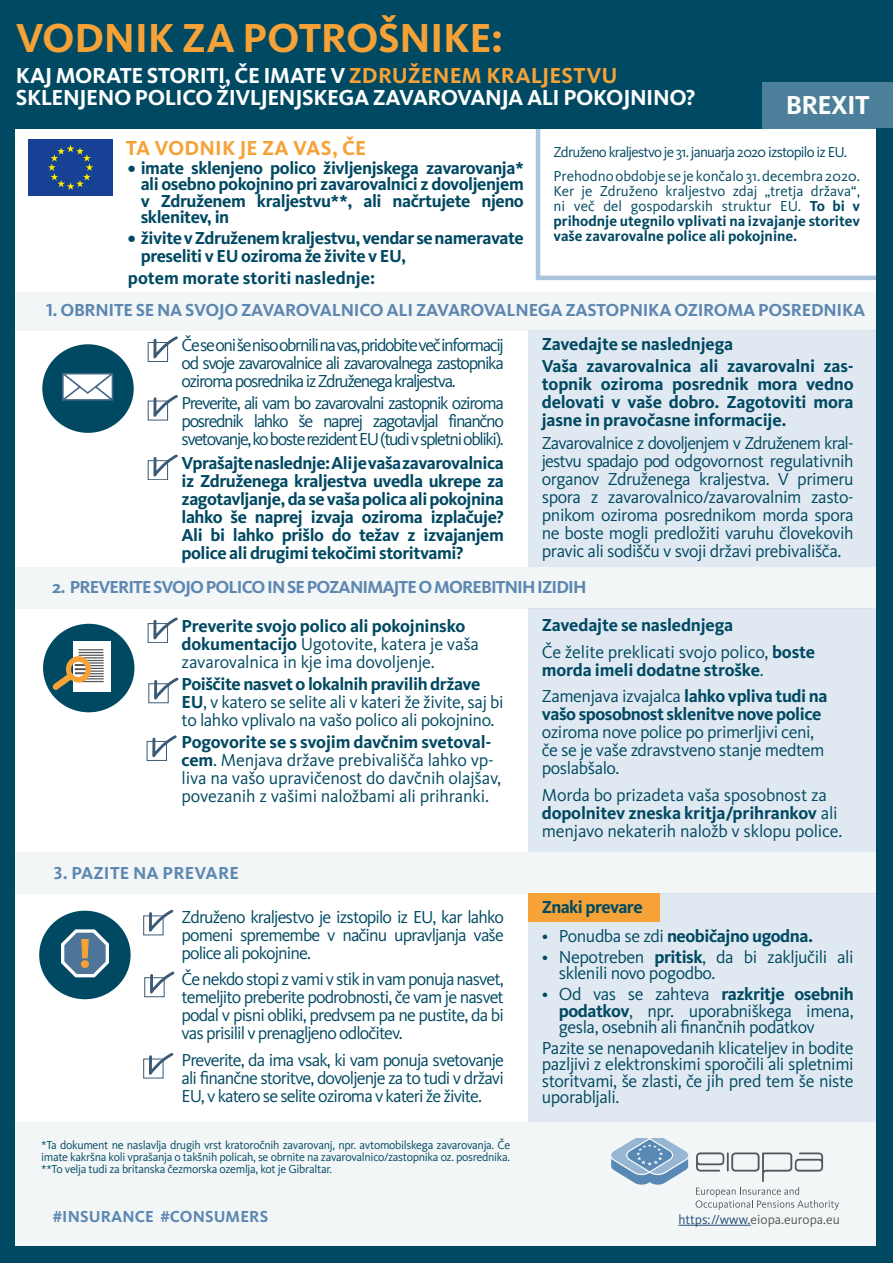
<style>
.page{position:relative;width:893px;height:1263px;background:#fff}
.page>*{position:absolute;margin:0;border:0;box-sizing:border-box;transform-origin:0 0}
.t1{font:700 42px "Kievit Pro";letter-spacing:-.01em;color:#f6a236}
.t2{font:700 41.4px "Kievit Pro";color:#f6a236}
.t3{font:700 27px "Kievit Pro";letter-spacing:-.025em;color:#fefefe}
.t4{font:700 22.5px/22.5px "Kievit Pro";letter-spacing:-.02em;color:#fff}
.t5{font:700 21px "Kievit Pro";letter-spacing:.005em;color:#f6a236}
.t6{font:18px/18px "Kievit Pro";letter-spacing:-.025em;color:#004962;text-align:justify}
.t7{font:700 18px/18px "Kievit Pro";letter-spacing:-.025em;color:#004962;text-align:justify}
.t8{font:700 18px "Kievit Pro";letter-spacing:-.03em;color:#5d87b1}
.t9{font:700 18px "Kievit Pro";letter-spacing:-.05em;color:#5d87b1}
.t10{font:700 18px "Kievit Pro";color:#004962}
.t11{font:700 18px "Kievit Pro";letter-spacing:.01em;color:#5d87b1}
.t12{font:700 16.5px "Kievit Pro";letter-spacing:.01em;color:#5b87b1}
.t13{font:700 15px/15px "Kievit Pro";color:#004962;text-align:justify}
.t14{font:15px/23.5px "Kievit Pro";letter-spacing:-.05em;color:#004962}
.t15{font:13.5px "Kievit Pro";color:#575756}
.t16{font:12px/12px "Kievit Pro";letter-spacing:-.025em;color:#004962;text-align:justify}
.s1{color:#f6a236}
.s2{font-weight:400}
.s3{font-weight:700}
.s4{color:#234c76}
</style>
<div class="page">
<div style="left:0;top:1122px;width:893px;height:141px;background:#f3f6f7"></div>
<div style="left:0;top:567px;width:880px;height:41px;background:#f3f6f7"></div>
<div style="left:0;top:852px;width:893px;height:41px;background:#f3f6f7"></div>
<div style="left:0;top:292px;width:893px;height:39px;background:#f3f6f7"></div>
<div style="left:529px;top:331px;width:353px;height:236px;background:#e0e9f1"></div>
<div style="left:529px;top:893px;width:348px;height:229px;background:#e0e9f1"></div>
<div style="left:529px;top:608px;width:364px;height:244px;background:#e0e9f1"></div>
<div style="left:42px;top:344px;width:92px;height:89px;background:#004962;border-radius:50%"></div>
<svg style="left:536px;top:129px;width:341px;height:151px"></svg>
<div style="left:0;top:0;width:893px;height:129px;background:#004962"></div>
<div style="left:762px;top:82px;width:131px;height:47px;background:#4b7f9a"></div>
<hr style="left:678px;top:1225px;width:73px;height:1px;background:#234c76">
<div style="left:43px;top:624px;width:91px;height:88px;background:#004962;border-radius:50%"></div>
<div style="left:528px;top:893px;width:131px;height:29px;background:#f6a236"></div>
<div style="left:39px;top:911px;width:92px;height:88px;background:#004962;border-radius:50%"></div>
<svg style="left:611px;top:1138px;width:77px;height:47px"></svg>
<svg style="left:695px;top:1152px;width:144px;height:58px"></svg>
<svg style="left:61px;top:929px;width:48px;height:49px"></svg>
<svg style="left:62px;top:373px;width:51px;height:28px"></svg>
<div style="left:73px;top:642px;width:38px;height:50px;background:#fff"></div>
<svg style="left:52px;top:649px;width:52px;height:41px"></svg>
<svg style="left:153px;top:617px;width:25px;height:23px"></svg>
<div style="left:148px;top:623px;width:20px;height:20px;border:1px solid #3b5a75"></div>
<svg style="left:154px;top:678px;width:24px;height:22px"></svg>
<div style="left:149px;top:683px;width:20px;height:20px;border:1px solid #3b5a75"></div>
<div style="left:28px;top:140px;width:85px;height:56px;background:#164194"></div>
<svg style="left:48px;top:145px;width:45px;height:45px"></svg>
<div style="left:0;top:80px;width:14px;height:1183px;background:#004962"></div>
<svg style="left:150px;top:735px;width:27px;height:23px"></svg>
<div style="left:147px;top:741px;width:20px;height:20px;border:1px solid #3b5a75"></div>
<div style="left:877px;top:129px;width:16px;height:1134px;background:#004962"></div>
<svg style="left:153px;top:336px;width:25px;height:25px"></svg>
<div style="left:148px;top:342px;width:20px;height:20px;border:1px solid #3b5a75"></div>
<svg style="left:151px;top:395px;width:27px;height:24px"></svg>
<div style="left:148px;top:401px;width:20px;height:19px;border:1px solid #3b5a75"></div>
<svg style="left:153px;top:454px;width:25px;height:25px"></svg>
<div style="left:148px;top:460px;width:20px;height:20px;border:1px solid #3b5a75"></div>
<svg style="left:149px;top:910px;width:24px;height:22px"></svg>
<div style="left:143px;top:915px;width:21px;height:20px;border:1px solid #3b5a75"></div>
<svg style="left:150px;top:971px;width:24px;height:23px"></svg>
<div style="left:144px;top:977px;width:21px;height:20px;border:1px solid #3b5a75"></div>
<svg style="left:149px;top:1053px;width:24px;height:22px"></svg>
<div style="left:143px;top:1058px;width:21px;height:20px;border:1px solid #3b5a75"></div>
<div style="left:0;top:1247px;width:893px;height:16px;background:#004962"></div>
<h1 class="t1" style="left:16px;top:13px;width:489px">VODNIK ZA POTROŠNIKE:</h1>
<p class="t4" style="left:16px;top:64px;width:681px">KAJ MORATE STORITI, ČE IMATE V <span class="s1">ZDRUŽENEM KRALJESTVU<br></span>SKLENJENO POLICO ŽIVLJENJSKEGA ZAVAROVANJA ALI POKOJNINO?</p>
<h3 class="t3" style="left:786px;top:89px;width:85px">BREXIT</h3>
<p class="t5" style="left:126px;top:136px;width:242px">TA VODNIK JE ZA VAS, ČE</p>
<p class="t7" style="left:141px;top:159px;width:385px;line-height:16.5px;text-indent:-13px">• imate sklenjeno polico življenjskega zavarovanja* ali osebno pokojnino pri zavarovalnici z dovoljenjem v Združenem kraljestvu**, ali načrtujete njeno sklenitev, in</p>
<p class="t7" style="left:141px;top:229px;width:385px;text-indent:-13px">• živite v Združenem kraljestvu, vendar se nameravate preseliti v EU oziroma že živite v EU,</p>
<p class="t10" style="left:128px;top:268px;width:249px">potem morate storiti naslednje:</p>
<p class="t14" style="left:553px;top:141px;width:308px">Združeno kraljestvo je 31. januarja 2020 izstopilo iz EU.<br>Prehodno obdobje se je končalo 31. decembra 2020.</p>
<p class="t13" style="left:553px;top:183px;width:308px"><span class="s2">Ker je Združeno kraljestvo zdaj „tretja država“, ni več del gospodarskih struktur EU.</span> To bi v prihodnje utegnilo vplivati na izvajanje storitev vaše zavarovalne police ali pokojnine.</p>
<p class="t8" style="left:46px;top:299px;width:821px">1. OBRNITE SE NA SVOJO ZAVAROVALNICO ALI ZAVAROVALNEGA ZASTOPNIKA OZIROMA POSREDNIKA</p>
<p class="t6" style="left:182px;top:336px;width:324px">Če se oni še niso obrnili na vas, pridobite več informacij od svoje zavarovalnice ali zavarovalnega zastopnika oziroma posrednika iz Združenega kraljestva.</p>
<p class="t6" style="left:182px;top:394px;width:324px">Preverite, ali vam bo zavarovalni zastopnik oziroma posrednik lahko še naprej zagotavljal finančno svetovanje, ko boste rezident EU (tudi v spletni obliki).</p>
<p class="t7" style="left:542px;top:333px;width:313px;line-height:22.2px">Zavedajte se naslednjega<br>Vaša zavarovalnica ali zavarovalni zas-</p>
<p class="t7" style="left:542px;top:375px;width:313px">topnik oziroma posrednik mora vedno delovati v vaše dobro. Zagotoviti mora jasne in pravočasne informacije.</p>
<p class="t6" style="left:542px;top:433px;width:313px">Zavarovalnice z dovoljenjem v Združenem kral&shy;jestvu spadajo pod odgovornost regulativnih organov Združenega kraljestva. V primeru spora z zavarovalnico/zavarovalnim zasto&shy;pnikom oziroma posrednikom morda spora ne boste mogli predložiti varuhu človekovih pravic ali sodišču v svoji državi prebivališča.</p>
<p class="t7" style="left:182px;top:454px;width:324px">Vprašajte naslednje: Ali je vaša zavarovalnica iz Združenega kraljestva uvedla ukrepe za zagotavljanje, da se vaša polica ali pokojnina lahko še naprej izvaja oziroma izplačuje?<br>Ali bi lahko prišlo do težav z izvajanjem police ali drugimi tekočimi storitvami?</p>
<p class="t9" style="left:52px;top:576px;width:536px">2. PREVERITE SVOJO POLICO IN SE POZANIMAJTE O MOREBITNIH IZIDIH</p>
<p class="t6" style="left:182px;top:616px;width:299px;text-align:left"><span class="s3">Preverite svojo polico ali pokojninsko dokumentacijo</span> Ugotovite, katera je vaša zavarovalnica in kje ima dovoljenje.</p>
<p class="t6" style="left:182px;top:675px;width:323px;text-align:left"><span class="s3">Poiščite nasvet o lokalnih pravilih države<br>EU</span>, v katero se selite ali v kateri že živite, saj bi to lahko vplivalo na vašo polico ali pokojnino.</p>
<p class="t6" style="left:182px;top:733px;width:321px;text-align:left"><span class="s3">Pogovorite se s svojim davčnim svetoval&shy;cem</span>. Menjava države prebivališča lahko vp&shy;liva na vašo upravičenost do davčnih olajšav, povezanih z vašimi naložbami ali prihranki.</p>
<p class="t11" style="left:54px;top:862px;width:186px">3. PAZITE NA PREVARE</p>
<p class="t6" style="left:182px;top:908px;width:324px">Združeno kraljestvo je izstopilo iz EU, kar lahko pomeni spremembe v načinu upravljanja vaše police ali pokojnine.</p>
<p class="t6" style="left:182px;top:970px;width:324px">Če nekdo stopi z vami v stik in vam ponuja nasvet, temeljito preberite podrobnosti, če vam je nasvet podal v pisni obliki, predvsem pa ne pustite, da bi vas prisilil v prenagljeno odločitev.</p>
<p class="t6" style="left:182px;top:1051px;width:324px">Preverite, da ima vsak, ki vam ponuja svetovanje ali finančne storitve, dovoljenje za to tudi v državi EU, v katero se selite oziroma v kateri že živite.</p>
<h2 class="t2" style="left:79px;top:928px;width:14px">!</h2>
<p class="t16" style="left:41px;top:1139px;width:471px">*Ta dokument ne naslavlja drugih vrst kratoročnih zavarovanj, npr. avtomobilskega zavarovanja. Če imate kakršna koli vprašanja o takšnih policah, se obrnite na zavarovalnico/zastopnika oz. posrednika. **To velja tudi za britanska čezmorska ozemlja, kot je Gibraltar.</p>
<p class="t6" style="left:542px;top:612px;width:275px;line-height:26.5px"><span class="s3">Zavedajte se naslednjega<br></span>Če želite preklicati svojo polico, <span class="s3">boste</span></p>
<p class="t7" style="left:542px;top:656px;width:287px;line-height:26.5px">morda imeli dodatne stroške<span class="s2">.<br>Zamenjava izvajalca</span> lahko vpliva tudi na</p>
<p class="t7" style="left:542px;top:705px;width:281px">vašo sposobnost sklenitve nove police</p>
<p class="t6" style="left:542px;top:723px;width:284px;text-align:left">oziroma nove police po primerljivi ceni, če se je vaše zdravstveno stanje medtem poslabšalo.</p>
<p class="t6" style="left:542px;top:785px;width:302px;text-align:left">Morda bo prizadeta vaša sposobnost za <span class="s3">dopolnitev zneska kritja/prihrankov</span> ali menjavo nekaterih naložb v sklopu police.</p>
<p class="t7" style="left:542px;top:898px;width:102px">Znaki prevare</p>
<p class="t7" style="left:542px;top:927px;width:273px"><span class="s2">• Ponudba se zdi</span> neobičajno ugodna.</p>
<p class="t6" style="left:559px;top:948px;width:296px;line-height:16.5px;text-indent:-17px">• Nepotreben <span class="s3">pritisk</span>, da bi zaključili ali sklenili novo pogodbo.</p>
<p class="t6" style="left:559px;top:986px;width:296px;line-height:16.5px;text-indent:-17px">• Od vas se zahteva <span class="s3">razkritje osebnih podatkov</span>, npr. uporabniškega imena, gesla, osebnih ali finančnih podatkov</p>
<p class="t6" style="left:542px;top:1039px;width:313px;line-height:16.5px">Pazite se nenapovedanih klicateljev in bodite pazljivi z elektronskimi sporočili ali spletnimi storitvami, še zlasti, če jih pred tem še niste uporabljali.</p>
<p class="t12" style="left:53px;top:1206px;width:217px">#INSURANCE #CONSUMERS</p>
<p class="t15" style="left:678px;top:1211px;width:163px"><span class="s4">https://www.</span>eiopa.europa.eu</p>
</div>
